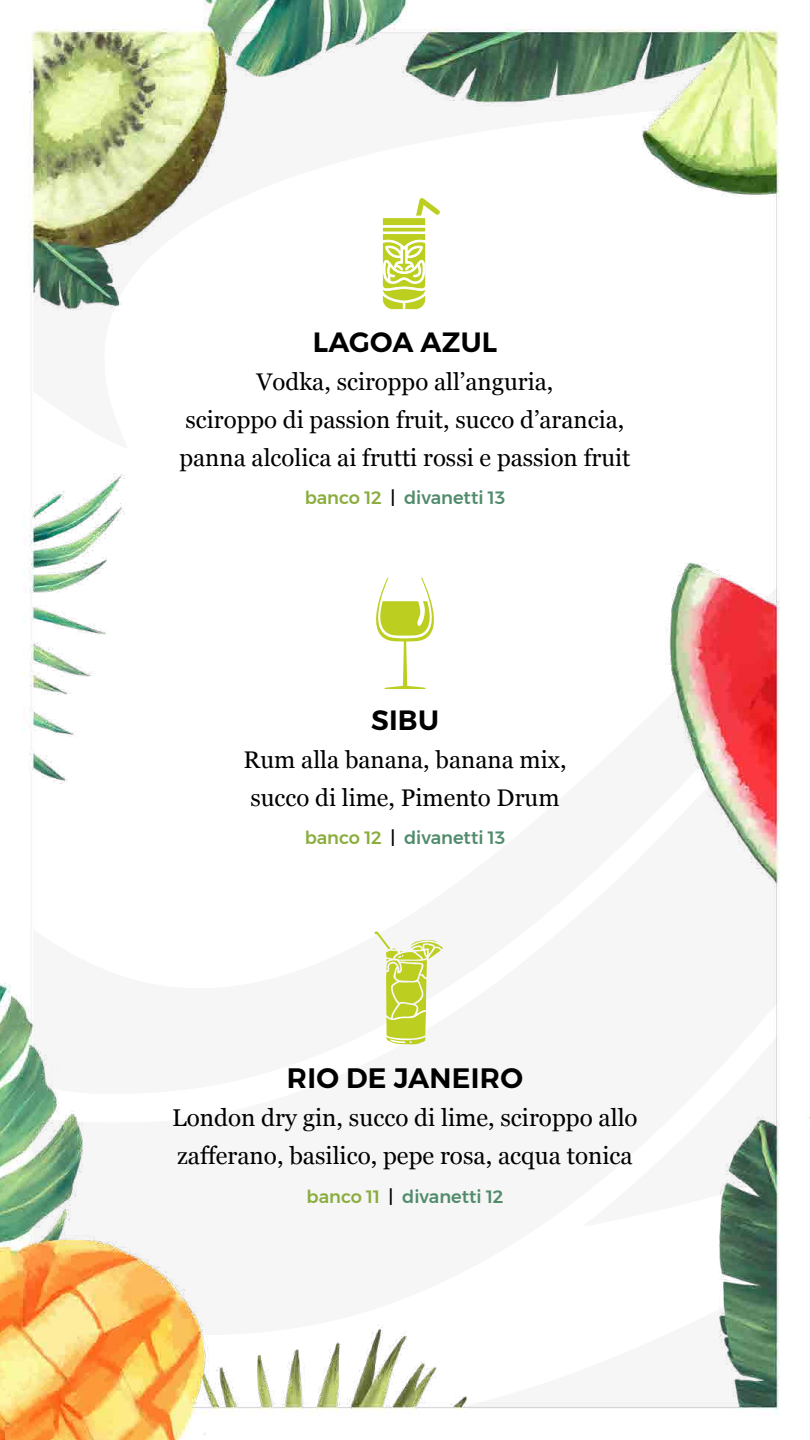
<style>
.page{position:relative;width:810px;height:1440px;background:#fff}
.page>*{position:absolute;margin:0;border:0;box-sizing:border-box;transform-origin:0 0}
.t1{font:600 27.97px "Montserrat";letter-spacing:.01em;color:#000}
.t2{font:600 27.75px "Montserrat";letter-spacing:.01em;color:#000}
.t3{font:24.22px/38.2px "Georgia";color:#000}
.t4{font:24.08px/37.9px "Georgia";color:#000}
.t5{font:500 17.77px "Montserrat";color:#508b6b}
.s1{color:#8aad3d}
.s2{color:#000}
</style>
<div class="page">
<img style="left:0;top:0;width:810px;height:1440px">
<svg style="left:381px;top:197px;width:61px;height:113px"></svg>
<svg style="left:374px;top:931px;width:69px;height:114px"></svg>
<svg style="left:357px;top:578px;width:96px;height:111px"></svg>
<p class="t2" style="left:313px;top:321px;width:186px">LAGOA AZUL</p>
<p class="t4" style="left:179px;top:362px;width:453px;text-align:center">Vodka, sciroppo all’anguria,<br>sciroppo di passion fruit, succo d’arancia, panna alcolica ai frutti rossi e passion fruit</p>
<p class="t5" style="left:305px;top:484px;width:202px"><span class="s1">banco 12</span> <span class="s2">|</span> divanetti 13</p>
<p class="t2" style="left:371px;top:699px;width:69px">SIBU</p>
<p class="t4" style="left:244px;top:740px;width:324px">Rum alla banana, banana mix, succo di lime, Pimento Drum</p>
<p class="t5" style="left:305px;top:824px;width:202px"><span class="s1">banco 12</span> <span class="s2">|</span> divanetti 13</p>
<p class="t1" style="left:287px;top:1056px;width:238px">RIO DE JANEIRO</p>
<p class="t3" style="left:172px;top:1098px;width:467px">London dry gin, succo di lime, sciroppo allo zafferano, basilico, pepe rosa, acqua tonica</p>
<p class="t5" style="left:307px;top:1182px;width:198px"><span class="s1">banco 11</span> <span class="s2">|</span> divanetti 12</p>
</div>
